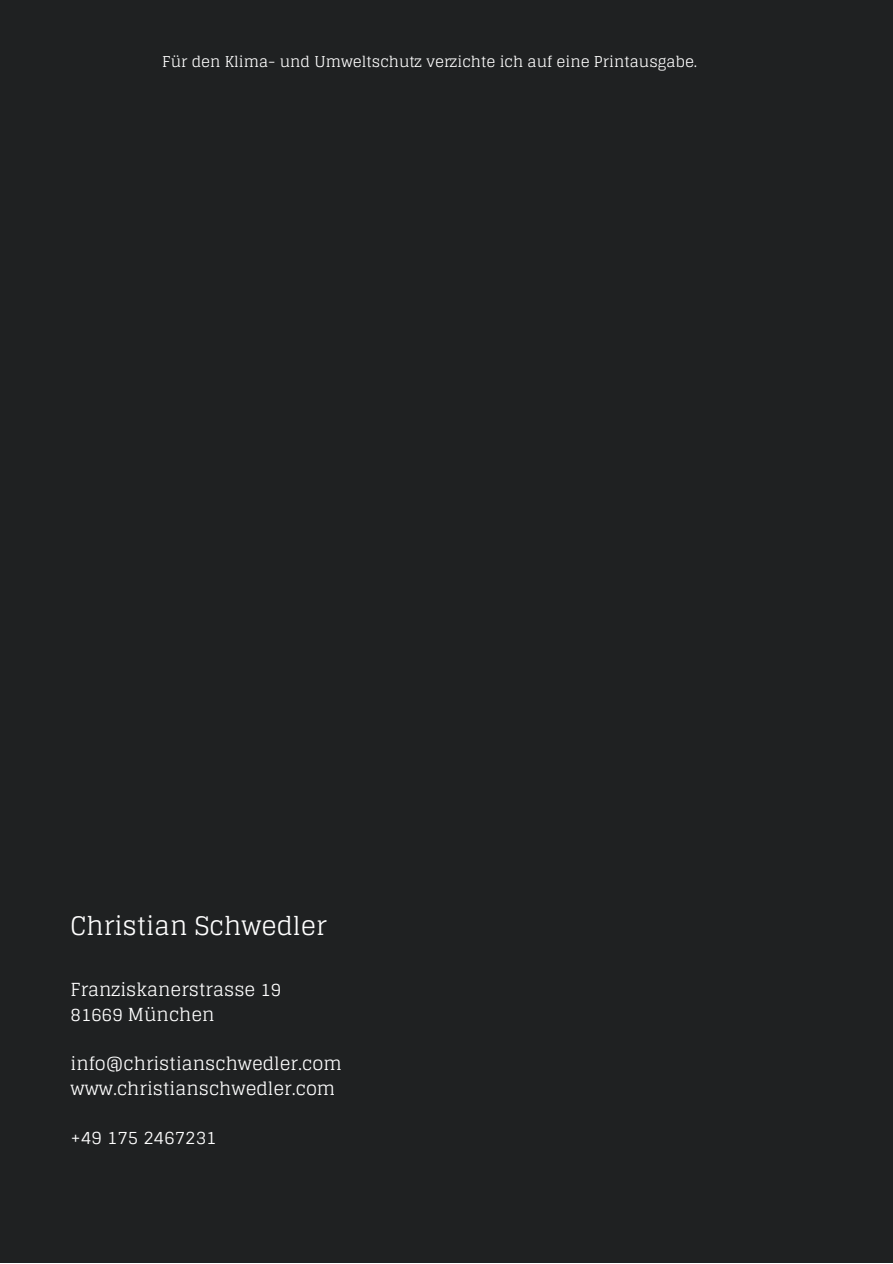
<style>
.page{position:relative;width:893px;height:1264px;background:#fff}
.page>*{position:absolute;margin:0;border:0;box-sizing:border-box;transform-origin:0 0}
.t1{font:25.5px "Glegoo";color:#fff}
.t2{font:18px/24.8px "Glegoo";color:#fff}
.t3{font:15px "Glegoo";color:#fff}
</style>
<div class="page">
<div style="left:0;top:0;width:892px;height:1262px;background:#1f2122"></div>
<p class="t3" style="left:162px;top:53px;width:536px">Für den Klima- und Umweltschutz verzichte ich auf eine Printausgabe.</p>
<h1 class="t1" style="left:71px;top:911px;width:257px">Christian Schwedler</h1>
<p class="t2" style="left:71px;top:977px;width:212px">Franziskanerstrasse 19<br>81669 München</p>
<p class="t2" style="left:71px;top:1051px;width:273px">info@christianschwedler.com www.christianschwedler.com</p>
<p class="t2" style="left:71px;top:1125px;width:147px">+49 175 2467231</p>
</div>
